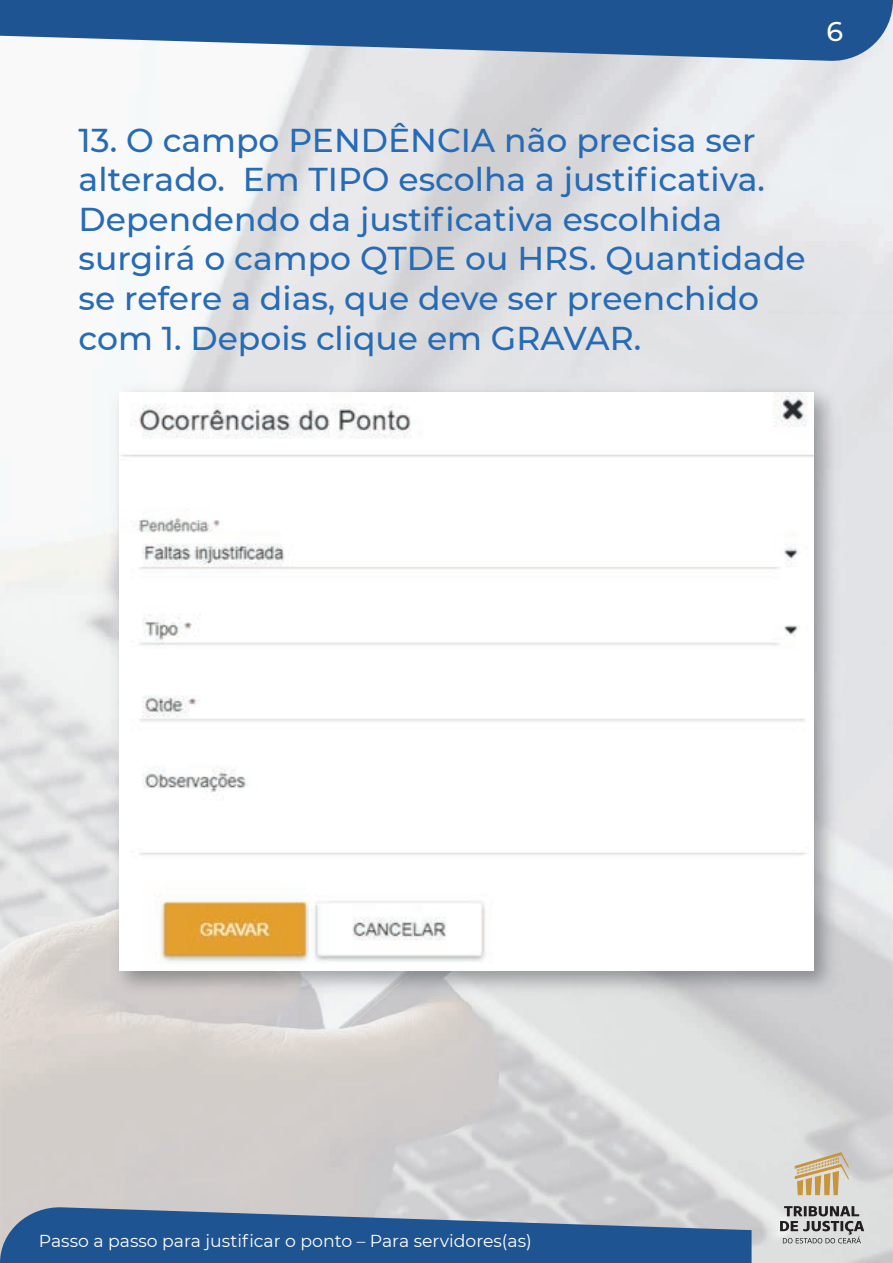
<style>
.page{position:relative;width:893px;height:1263px;background:#fff}
.page>*{position:absolute;margin:0;border:0;box-sizing:border-box;transform-origin:0 0}
.t1{font:500 33px/39.6px "Montserrat";color:#276bb5}
.t2{font:500 27px "Montserrat";color:#fff}
.t3{font:17.25px "Montserrat";color:#fff}
</style>
<div class="page">
<svg style="left:795px;top:1152px;width:54px;height:43px;background:#d1be9a"></svg>
<svg style="left:780px;top:1206px;width:84px;height:37px;background:#a2a2a2"></svg>
<svg style="left:0;top:0;width:893px;height:62px;background:#4c76a5"></svg>
<svg style="left:0;top:1206px;width:752px;height:57px;background:#456f9e"></svg>
<img style="left:120px;top:392px;width:694px;height:579px">
<p class="t2" style="left:826px;top:13px;width:18px">6</p>
<p class="t1" style="left:79px;top:119px;width:729px">13. O campo PENDÊNCIA não precisa ser alterado. Em TIPO escolha a justificativa.<br>Dependendo da justificativa escolhida surgirá o campo QTDE ou HRS. Quantidade se refere a dias, que deve ser preenchido com 1. Depois clique em GRAVAR.</p>
<p class="t3" style="left:39px;top:1229px;width:494px">Passo a passo para justificar o ponto – Para servidores(as)</p>
</div>
